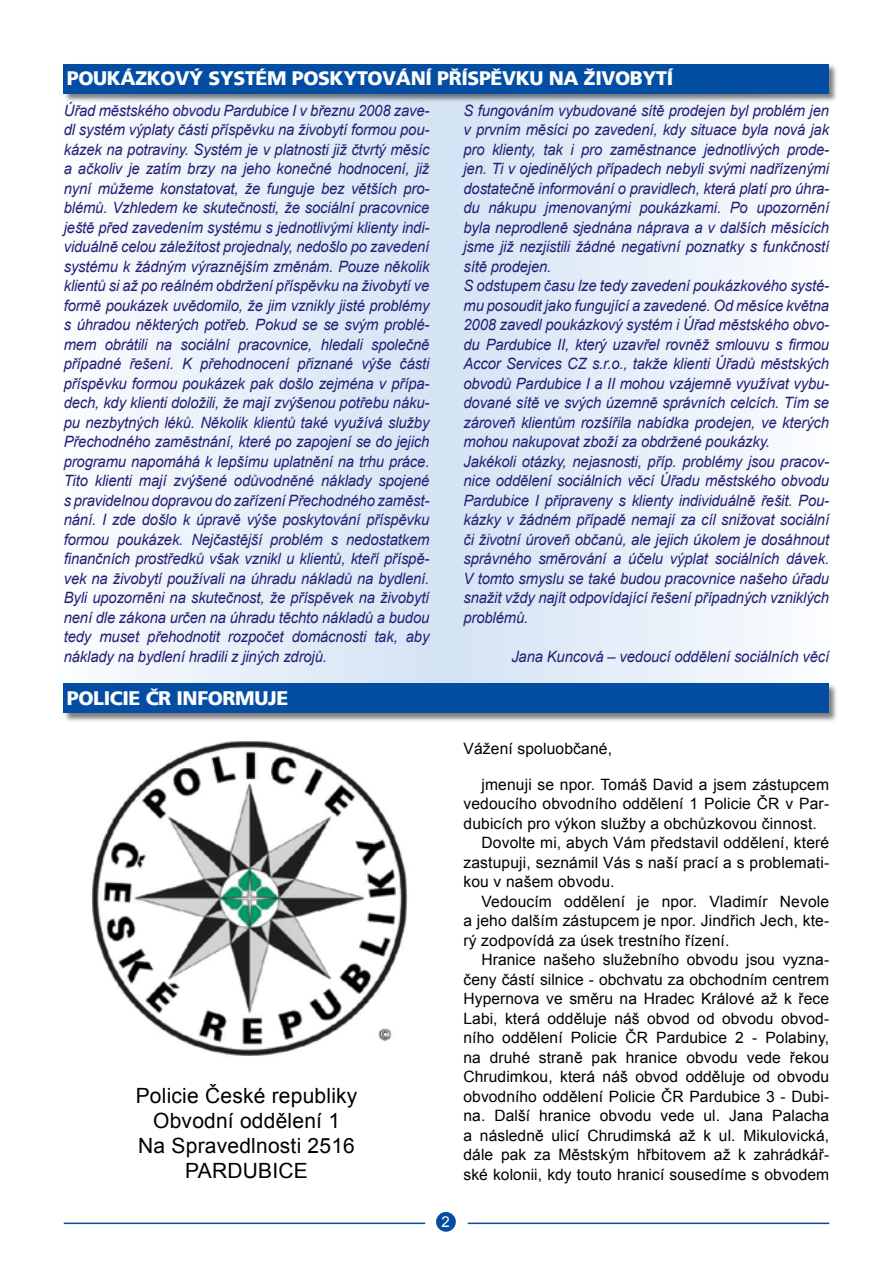
<style>
.page{position:relative;width:893px;height:1263px;background:#fff}
.page>*{position:absolute;margin:0;border:0;box-sizing:border-box;transform-origin:0 0}
.t1{font:21px/25.2px "Arial";letter-spacing:.01em;color:#000;text-align:center}
.t2{font:900 19.5px "Frutiger CE";letter-spacing:-.02em;color:#fff}
.t3{font:italic 15.6px/19.5px "Arial";letter-spacing:-.01em;color:#232176;text-align:justify;scale:.95 1}
.t4{font:15.6px "Arial";letter-spacing:.005em;color:#000}
.t5{font:15px "Arial";color:#fff}
</style>
<div class="page">
<hr style="left:64px;top:1222px;width:361px;height:2px;background:#034ea2">
<hr style="left:468px;top:1222px;width:361px;height:2px;background:#034ea2">
<svg style="left:119px;top:103px;width:650px;height:579px"></svg>
<div style="left:436px;top:1212px;width:20px;height:20px;background:#034ea2;border-radius:50%"></div>
<div style="left:62px;top:62px;width:777px;height:41px;background:#000;opacity:.5"></div>
<div style="left:64px;top:64px;width:765px;height:30px;background:#034ea2"></div>
<div style="left:62px;top:682px;width:777px;height:41px;background:#000;opacity:.5"></div>
<div style="left:64px;top:684px;width:765px;height:29px;background:#034ea2"></div>
<img style="left:91px;top:741px;width:317px;height:315px">
<p class="t2" style="left:67px;top:67px;width:608px">POUKÁZKOVÝ SYSTÉM POSKYTOVÁNÍ PŘÍSPĚVKU NA ŽIVOBYTÍ</p>
<p class="t3" style="left:64px;top:101px;width:386px">Úřad městského obvodu Pardubice I v březnu 2008 zave&shy;dl systém výplaty části příspěvku na živobytí formou pou&shy;kázek na potraviny. Systém je v platnosti již čtvrtý měsíc a ačkoliv je zatím brzy na jeho konečné hodnocení, již nyní můžeme konstatovat, že funguje bez větších pro&shy;blémů. Vzhledem ke skutečnosti, že sociální pracovnice ještě před zavedením systému s jednotlivými klienty indi&shy;viduálně celou záležitost projednaly, nedošlo po zavedení systému k žádným výraznějším změnám. Pouze několik klientů si až po reálném obdržení příspěvku na živobytí ve formě poukázek uvědomilo, že jim vznikly jisté problémy s úhradou některých potřeb. Pokud se se svým problé&shy;mem obrátili na sociální pracovnice, hledali společně případné řešení. K přehodnocení přiznané výše části příspěvku formou poukázek pak došlo zejména v přípa&shy;dech, kdy klienti doložili, že mají zvýšenou potřebu náku&shy;pu nezbytných léků. Několik klientů také využívá služby Přechodného zaměstnání, které po zapojení se do jejich programu napomáhá k lepšímu uplatnění na trhu práce.<br>Tito klienti mají zvýšené odůvodněné náklady spojené s pravidelnou dopravou do zařízení Přechodného zaměst&shy;nání. I zde došlo k úpravě výše poskytování příspěvku formou poukázek. Nejčastější problém s nedostatkem finančních prostředků však vznikl u klientů, kteří příspě&shy;vek na živobytí používali na úhradu nákladů na bydlení.<br>Byli upozorněni na skutečnost, že příspěvek na živobytí není dle zákona určen na úhradu těchto nákladů a budou tedy muset přehodnotit rozpočet domácnosti tak, aby náklady na bydlení hradili z jiných zdrojů.</p>
<p class="t3" style="left:463px;top:101px;width:386px;text-align:left">S fungováním vybudované sítě prodejen byl problém jen v prvním měsíci po zavedení, kdy situace byla nová jak pro klienty, tak i pro zaměstnance jednotlivých prode&shy;jen. Ti v ojedinělých případech nebyli svými nadřízenými dostatečně informování o pravidlech, která platí pro úhra&shy;du nákupu jmenovanými poukázkami. Po upozornění byla neprodleně sjednána náprava a v dalších měsících jsme již nezjistili žádné negativní poznatky s funkčností sítě prodejen.<br>S odstupem času lze tedy zavedení poukázkového systé&shy;mu posoudit jako fungující a zavedené. Od měsíce května 2008 zavedl poukázkový systém i Úřad městského obvo&shy;du Pardubice II, který uzavřel rovněž smlouvu s firmou Accor Services CZ s.r.o., takže klienti Úřadů městských obvodů Pardubice I a II mohou vzájemně využívat vybu&shy;dované sítě ve svých územně správních celcích. Tím se zároveň klientům rozšířila nabídka prodejen, ve kterých mohou nakupovat zboží za obdržené poukázky.<br>Jakékoli otázky, nejasnosti, příp. problémy jsou pracov&shy;nice oddělení sociálních věcí Úřadu městského obvodu Pardubice I připraveny s klienty individuálně řešit. Pou&shy;kázky v žádném případě nemají za cíl snižovat sociální či životní úroveň občanů, ale jejich úkolem je dosáhnout správného směrování a účelu výplat sociálních dávek.<br>V tomto smyslu se také budou pracovnice našeho úřadu snažit vždy najít odpovídající řešení případných vzniklých problémů.</p>
<p class="t3" style="left:511px;top:647px;width:336px">Jana Kuncová – vedoucí oddělení sociálních věcí</p>
<p class="t2" style="left:67px;top:687px;width:223px">POLICIE ČR INFORMUJE</p>
<h1 class="t1" style="left:136px;top:1083px;width:223px">Policie České republiky<br>Obvodní oddělení 1<br>Na Spravedlnosti 2516<br>PARDUBICE</h1>
<p class="t5" style="left:441px;top:1212px;width:10px">2</p>
<p class="t4" style="left:463px;top:738px;width:150px">Vážení spoluobčané,</p>
<p class="t4" style="left:481px;top:774px;width:349px">jmenuji se npor. Tomáš David a jsem zástupcem</p>
<p class="t4" style="left:463px;top:793px;width:367px">vedoucího obvodního oddělení 1 Policie ČR v Par-</p>
<p class="t4" style="left:463px;top:813px;width:355px">dubicích pro výkon služby a obchůzkovou činnost.</p>
<p class="t4" style="left:481px;top:832px;width:349px">Dovolte mi, abych Vám představil oddělení, které</p>
<p class="t4" style="left:463px;top:852px;width:367px">zastupuji, seznámil Vás s naší prací a s problemati-</p>
<p class="t4" style="left:463px;top:871px;width:153px">kou v našem obvodu.</p>
<p class="t4" style="left:481px;top:891px;width:349px">Vedoucím oddělení je npor. Vladimír Nevole</p>
<p class="t4" style="left:463px;top:910px;width:367px">a jeho dalším zástupcem je npor. Jindřich Jech, kte-</p>
<p class="t4" style="left:463px;top:930px;width:267px">rý zodpovídá za úsek trestního řízení.</p>
<p class="t4" style="left:481px;top:949px;width:349px">Hranice našeho služebního obvodu jsou vyzna-</p>
<p class="t4" style="left:463px;top:969px;width:367px">čeny částí silnice - obchvatu za obchodním centrem</p>
<p class="t4" style="left:463px;top:988px;width:367px">Hypernova ve směru na Hradec Králové až k řece</p>
<p class="t4" style="left:463px;top:1008px;width:367px">Labi, která odděluje náš obvod od obvodu obvod-</p>
<p class="t4" style="left:463px;top:1027px;width:367px">ního oddělení Policie ČR Pardubice 2 - Polabiny,</p>
<p class="t4" style="left:463px;top:1047px;width:367px">na druhé straně pak hranice obvodu vede řekou</p>
<p class="t4" style="left:463px;top:1066px;width:367px">Chrudimkou, která náš obvod odděluje od obvodu</p>
<p class="t4" style="left:463px;top:1086px;width:367px">obvodního oddělení Policie ČR Pardubice 3 - Dubi-</p>
<p class="t4" style="left:463px;top:1105px;width:367px">na. Další hranice obvodu vede ul. Jana Palacha</p>
<p class="t4" style="left:463px;top:1125px;width:367px">a následně ulicí Chrudimská až k ul. Mikulovická,</p>
<p class="t4" style="left:463px;top:1144px;width:367px">dále pak za Městským hřbitovem až k zahrádkář-</p>
<p class="t4" style="left:463px;top:1164px;width:367px">ské kolonii, kdy touto hranicí sousedíme s obvodem</p>
</div>
